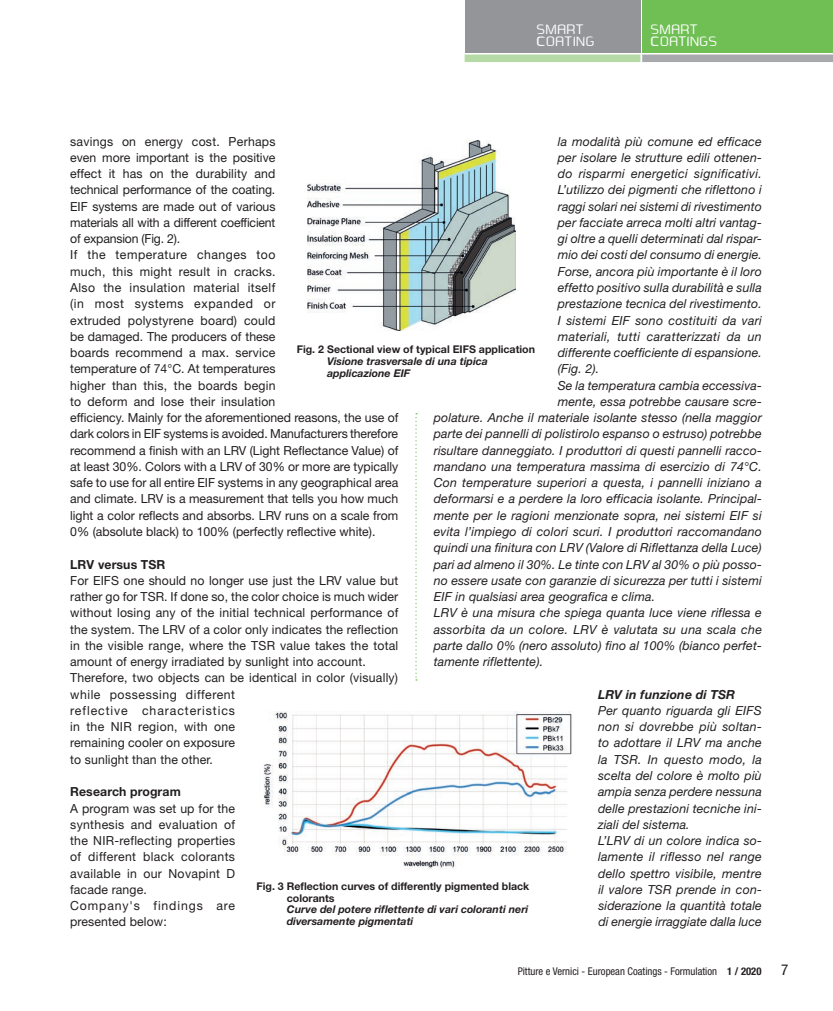
<style>
.page{position:relative;width:833px;height:1011px;background:#fff}
.page>*{position:absolute;margin:0;border:0;box-sizing:border-box;transform-origin:0 0}
.t1{font:condensed 15px "Helvetica Neue";color:#231f20}
.t2{font:13.75px "Ea Designer";letter-spacing:.025em;color:#fff}
.t3{font:italic 12.5px/16.2px "Helvetica Neue";letter-spacing:.01em;color:#231f20}
.t4{font:12.5px/16.2px "Helvetica Neue";letter-spacing:.01em;color:#231f20}
.t5{font:italic 12.5px "Helvetica Neue";letter-spacing:.03em;color:#231f20}
.t6{font:700 12.5px "Helvetica Neue";letter-spacing:.01em;color:#231f20}
.t7{font:italic 700 12.5px "Helvetica Neue";letter-spacing:.01em;color:#231f20}
.t8{font:italic 700 10.62px/11.9px "Helvetica Neue";color:#231f20}
.t9{font:700 10.62px/11.9px "Helvetica Neue";color:#231f20}
.t10{font:condensed 10.62px "Helvetica Neue";color:#231f20}
.s1{font-weight:700}
</style>
<div class="page">
<div style="left:642px;top:0;width:190px;height:53px;background:#6fbf54"></div>
<div style="left:642px;top:54px;width:190px;height:8px;background:#a8a9ad"></div>
<div style="left:464px;top:0;width:176px;height:53px;background:#939598"></div>
<div style="left:464px;top:54px;width:176px;height:8px;background:#b5daa5"></div>
<svg style="left:415px;top:413px;width:2px;height:267px"></svg>
<img style="left:308px;top:140px;width:207px;height:190px">
<img style="left:263px;top:711px;width:309px;height:157px">
<p class="t2" style="left:536px;top:21px;width:49px">SMART</p>
<p class="t2" style="left:650px;top:21px;width:49px">SMART</p>
<p class="t2" style="left:536px;top:34px;width:59px">COATING</p>
<p class="t2" style="left:650px;top:34px;width:68px">COATINGS</p>
<p class="t3" style="left:557px;top:133px;width:205px">la modalità più comune ed efficace</p>
<p class="t3" style="left:557px;top:149px;width:205px">per isolare le strutture edili ottenen-</p>
<p class="t3" style="left:557px;top:165px;width:205px">do risparmi energetici significativi.</p>
<p class="t3" style="left:557px;top:181px;width:205px">L’utilizzo dei pigmenti che riflettono i</p>
<p class="t3" style="left:557px;top:198px;width:205px">raggi solari nei sistemi di rivestimento</p>
<p class="t3" style="left:557px;top:214px;width:205px">per facciate arreca molti altri vantag-</p>
<p class="t3" style="left:557px;top:230px;width:205px">gi oltre a quelli determinati dal rispar-</p>
<p class="t3" style="left:557px;top:246px;width:205px">mio dei costi del consumo di energie.</p>
<p class="t3" style="left:557px;top:263px;width:205px">Forse, ancora più importante è il loro</p>
<p class="t3" style="left:557px;top:279px;width:205px">effetto positivo sulla durabilità e sulla</p>
<p class="t3" style="left:557px;top:295px;width:205px">prestazione tecnica del rivestimento.</p>
<p class="t3" style="left:557px;top:311px;width:205px">I sistemi EIF sono costituiti da vari</p>
<p class="t5" style="left:557px;top:329px;width:205px">materiali, tutti caratterizzati da un</p>
<p class="t3" style="left:557px;top:344px;width:205px">differente coefficiente di espansione.</p>
<p class="t3" style="left:557px;top:360px;width:43px">(Fig. 2).</p>
<p class="t3" style="left:557px;top:376px;width:205px">Se la temperatura cambia eccessiva-</p>
<p class="t3" style="left:557px;top:393px;width:205px">mente, essa potrebbe causare scre-</p>
<p class="t3" style="left:433px;top:409px;width:329px">polature. Anche il materiale isolante stesso (nella maggior</p>
<p class="t3" style="left:433px;top:425px;width:329px">parte dei pannelli di polistirolo espanso o estruso) potrebbe</p>
<p class="t3" style="left:433px;top:441px;width:329px">risultare danneggiato. I produttori di questi pannelli racco-</p>
<p class="t3" style="left:433px;top:458px;width:329px">mandano una temperatura massima di esercizio di 74°C.</p>
<p class="t3" style="left:433px;top:474px;width:329px">Con temperature superiori a questa, i pannelli iniziano a</p>
<p class="t3" style="left:433px;top:490px;width:329px">deformarsi e a perdere la loro efficacia isolante. Principal-</p>
<p class="t3" style="left:433px;top:506px;width:329px">mente per le ragioni menzionate sopra, nei sistemi EIF si</p>
<p class="t3" style="left:433px;top:523px;width:329px">evita l’impiego di colori scuri. I produttori raccomandano</p>
<p class="t3" style="left:433px;top:539px;width:329px">quindi una finitura con LRV (Valore di Riflettanza della Luce)</p>
<p class="t3" style="left:433px;top:555px;width:329px">pari ad almeno il 30%. Le tinte con LRV al 30% o più posso-</p>
<p class="t3" style="left:433px;top:571px;width:329px">no essere usate con garanzie di sicurezza per tutti i sistemi</p>
<p class="t3" style="left:433px;top:588px;width:223px">EIF in qualsiasi area geografica e clima.</p>
<p class="t3" style="left:433px;top:604px;width:329px">LRV è una misura che spiega quanta luce viene riflessa e</p>
<p class="t3" style="left:433px;top:620px;width:329px">assorbita da un colore. LRV è valutata su una scala che</p>
<p class="t3" style="left:433px;top:636px;width:329px">parte dallo 0% (nero assoluto) fino al 100% (bianco perfet-</p>
<p class="t3" style="left:433px;top:653px;width:111px">tamente riflettente).</p>
<p class="t7" style="left:598px;top:686px;width:138px">LRV in funzione di TSR</p>
<p class="t3" style="left:598px;top:701px;width:165px">Per quanto riguarda gli EIFS non si dovrebbe più soltan&shy;to adottare il LRV ma anche la TSR. In questo modo, la scelta del colore è molto più ampia senza perdere nessuna delle prestazioni tecniche ini&shy;ziali del sistema.<br>L’LRV di un colore indica so&shy;lamente il riflesso nel range dello spettro visibile, mentre il valore TSR prende in con&shy;siderazione la quantità totale di energie irraggiate dalla luce</p>
<p class="t4" style="left:70px;top:133px;width:329px">savings on energy cost. Perhaps<br>even more important is the positive<br>effect it has on the durability and<br>technical performance of the coating.<br>EIF systems are made out of various<br>materials all with a different coefficient<br>of expansion (Fig. 2).<br>If the temperature changes too<br>much, this might result in cracks.<br>Also the insulation material itself<br>(in most systems expanded or<br>extruded polystyrene board) could<br>be damaged. The producers of these<br>boards recommend a max. service<br>temperature of 74°C. At temperatures<br>higher than this, the boards begin<br>to deform and lose their insulation<br>efficiency. Mainly for the aforementioned reasons, the use of dark colors in EIF systems is avoided. Manufacturers therefore recommend a finish with an LRV (Light Reflectance Value) of at least 30%. Colors with a LRV of 30% or more are typically safe to use for all entire EIF systems in any geographical area and climate. LRV is a measurement that tells you how much light a color reflects and absorbs. LRV runs on a scale from 0% (absolute black) to 100% (perfectly reflective white).</p>
<p class="t6" style="left:70px;top:556px;width:97px">LRV versus TSR</p>
<p class="t4" style="left:70px;top:572px;width:329px">For EIFS one should no longer use just the LRV value but rather go for TSR. If done so, the color choice is much wider without losing any of the initial technical performance of the system. The LRV of a color only indicates the reflection in the visible range, where the TSR value takes the total amount of energy irradiated by sunlight into account.<br>Therefore, two objects can be identical in color (visually) while possessing different<br>reflective characteristics<br>in the NIR region, with one<br>remaining cooler on exposure<br>to sunlight than the other.</p>
<p class="t6" style="left:70px;top:783px;width:112px">Research program</p>
<p class="t4" style="left:70px;top:799px;width:166px">A program was set up for the synthesis and evaluation of the NIR-reflecting properties of different black colorants available in our Novapint D facade range.<br>Company's findings are presented below:</p>
<p class="t9" style="left:296px;top:343px;width:240px">Fig. 2 Sectional view of typical EIFS application</p>
<p class="t8" style="left:327px;top:355px;width:162px">Visione trasversale di una tipica applicazione EIF</p>
<p class="t9" style="left:286px;top:879px;width:244px;text-indent:-30px">Fig. 3 Reflection curves of differently pigmented black colorants</p>
<p class="t8" style="left:286px;top:903px;width:243px">Curve del potere riflettente di vari coloranti neri diversamente pigmentati</p>
<p class="t10" style="left:517px;top:964px;width:245px">Pitture e Vernici - European Coatings - Formulation <span class="s1">1 / 2020</span></p>
<p class="t1" style="left:780px;top:960px;width:9px">7</p>
</div>
